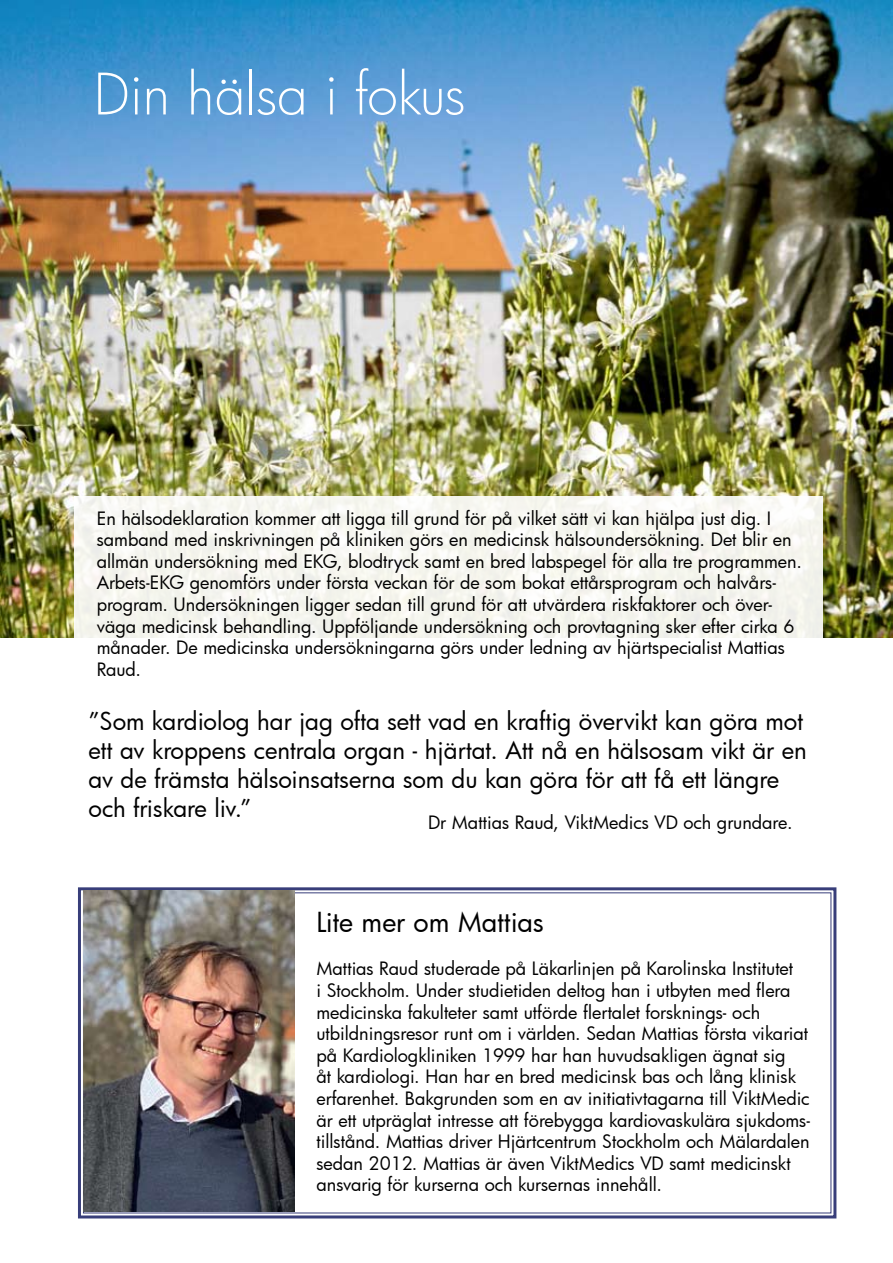
<style>
.page{position:relative;width:893px;height:1263px;background:#fff}
.page>*{position:absolute;margin:0;border:0;box-sizing:border-box;transform-origin:0 0}
.t1{font:300 55.5px "Futura";color:#fff}
.t2{font:27px "Futura";color:#000}
.t3{font:24px/28.8px "Futura";color:#000}
.t4{font:18px/21.6px "Futura";color:#000}
</style>
<div class="page">
<svg style="left:78px;top:887px;width:759px;height:332px"></svg>
<img style="left:0;top:0;width:893px;height:638px">
<div style="left:74px;top:496px;width:749px;height:169px;background:linear-gradient(to right,#f7f7f2,#f8f7f3)"></div>
<img style="left:84px;top:891px;width:211px;height:321px">
<h1 class="t1" style="left:94px;top:57px;width:374px">Din hälsa i fokus</h1>
<p class="t4" style="left:97px;top:507px;width:707px">En hälsodeklaration kommer att ligga till grund för på vilket sätt vi kan hjälpa just dig. I samband med inskrivningen på kliniken görs en medicinsk hälsoundersökning. Det blir en allmän undersökning med EKG, blodtryck samt en bred labspegel för alla tre programmen.<br>Arbets-EKG genomförs under första veckan för de som bokat ettårsprogram och halvårs&shy;program. Undersökningen ligger sedan till grund för att utvärdera riskfaktorer och över&shy;väga medicinsk behandling. Uppföljande undersökning och provtagning sker efter cirka 6 månader. De medicinska undersökningarna görs under ledning av hjärtspecialist Mattias Raud.</p>
<h3 class="t3" style="left:89px;top:706px;width:720px">”Som kardiolog har jag ofta sett vad en kraftig övervikt kan göra mot ett av kroppens centrala organ - hjärtat. Att nå en hälsosam vikt är en av de främsta hälsoinsatserna som du kan göra för att få ett längre och friskare liv.”</h3>
<p class="t4" style="left:428px;top:811px;width:366px">Dr Mattias Raud, ViktMedics VD och grundare.</p>
<h2 class="t2" style="left:316px;top:904px;width:229px">Lite mer om Mattias</h2>
<p class="t4" style="left:316px;top:957px;width:495px">Mattias Raud studerade på Läkarlinjen på Karolinska Institutet<br>i Stockholm. Under studietiden deltog han i utbyten med flera medicinska fakulteter samt utförde flertalet forsknings- och utbildningsresor runt om i världen. Sedan Mattias första vikariat på Kardiologkliniken 1999 har han huvudsakligen ägnat sig<br>åt kardiologi. Han har en bred medicinsk bas och lång klinisk erfarenhet. Bakgrunden som en av initiativtagarna till ViktMedic är ett utpräglat intresse att förebygga kardiovaskulära sjukdoms&shy;tillstånd. Mattias driver Hjärtcentrum Stockholm och Mälardalen sedan 2012. Mattias är även ViktMedics VD samt medicinskt ansvarig för kurserna och kursernas innehåll.</p>
</div>
